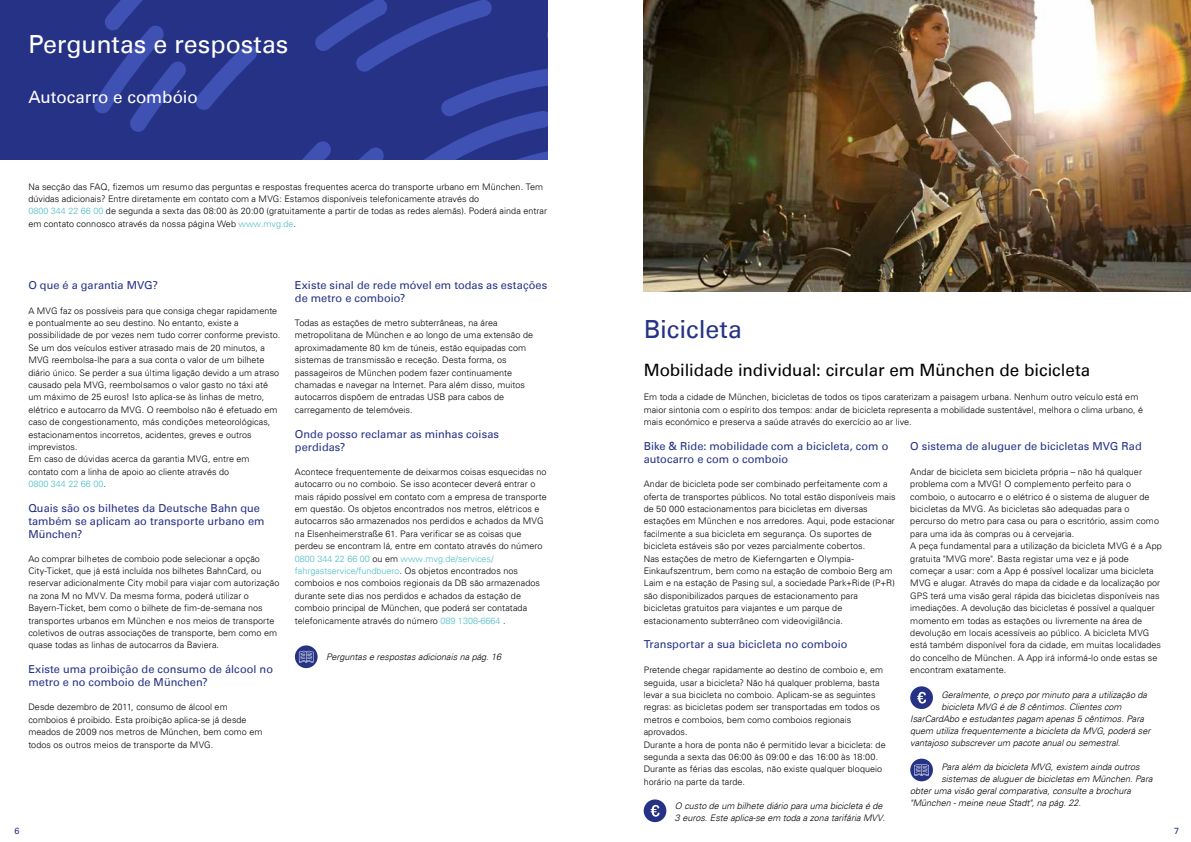
<style>
.page{position:relative;width:1191px;height:842px;background:#fff}
.page>*{position:absolute;margin:0;border:0;box-sizing:border-box;transform-origin:0 0}
.t1{font:25px "Univers LT";letter-spacing:-.005em;color:#fff}
.t2{font:25px "Univers LT";letter-spacing:-.005em;color:#263286}
.t3{font:17px "Univers LT";letter-spacing:-.005em;color:#000}
.t4{font:17px "Univers LT";letter-spacing:-.005em;color:#fff}
.t5{font:11px/13.2px "Univers LT";letter-spacing:.005em;color:#263286}
.t6{font:300 9px/12.4px "Univers LT";letter-spacing:.005em;color:#000}
.t7{font:italic 300 9px/12px "Univers";color:#000}
.t8{font:9px "Univers LT";color:#263286}
.s1{color:#4dbdc6}
</style>
<div class="page">
<div style="left:0;top:0;width:37px;height:159px;background:#263286"></div>
<div style="left:37px;top:0;width:41px;height:159px;background:#263286"></div>
<svg style="left:78px;top:0;width:39px;height:159px;background:#29358b"></svg>
<svg style="left:117px;top:0;width:44px;height:159px;background:#2e3b94"></svg>
<svg style="left:161px;top:0;width:386px;height:159px;background:#29368c"></svg>
<svg style="left:196px;top:24px;width:351px;height:135px;background:#2a378e"></svg>
<svg style="left:244px;top:64px;width:303px;height:95px;background:#29368c"></svg>
<svg style="left:295px;top:645px;width:22px;height:23px"></svg>
<svg style="left:299px;top:651px;width:14px;height:12px"></svg>
<img style="left:643px;top:0;width:548px;height:291px">
<div style="left:910px;top:759px;width:23px;height:22px;background:#263286;border-radius:50%"></div>
<svg style="left:914px;top:764px;width:15px;height:12px"></svg>
<div style="left:643px;top:799px;width:23px;height:23px;background:#263286;border-radius:50%"></div>
<svg style="left:650px;top:805px;width:9px;height:12px"></svg>
<div style="left:910px;top:686px;width:23px;height:23px;background:#263286;border-radius:50%"></div>
<svg style="left:917px;top:692px;width:9px;height:11px"></svg>
<h1 class="t1" style="left:28px;top:29px;width:262px">Perguntas e respostas</h1>
<h2 class="t4" style="left:28px;top:87px;width:171px">Autocarro e combóio</h2>
<p class="t6" style="left:28px;top:180px;width:520px">Na secção das FAQ, fizemos um resumo das perguntas e respostas frequentes acerca do transporte urbano em München. Tem dúvidas adicionais? Entre diretamente em contato com a MVG: Estamos disponíveis telefonicamente através do<br><span class="s1">0800 344 22 66 00</span> de segunda a sexta das 08:00 às 20:00 (gratuitamente a partir de todas as redes alemãs). Poderá ainda entrar em contato connosco através da nossa página Web <span class="s1">www.mvg.de</span>.</p>
<p class="t5" style="left:28px;top:278px;width:131px">O que é a garantia MVG?</p>
<p class="t6" style="left:28px;top:304px;width:253px">A MVG faz os possíveis para que consiga chegar rapidamente e pontualmente ao seu destino. No entanto, existe a possibilidade de por vezes nem tudo correr conforme previsto.<br>Se um dos veículos estiver atrasado mais de 20 minutos, a MVG reembolsa-lhe para a sua conta o valor de um bilhete diário único. Se perder a sua última ligação devido a um atraso causado pela MVG, reembolsamos o valor gasto no táxi até um máximo de 25 euros! Isto aplica-se às linhas de metro, elétrico e autocarro da MVG. O reembolso não é efetuado em caso de congestionamento, más condições meteorológicas, estacionamentos incorretos, acidentes, greves e outros imprevistos.<br>Em caso de dúvidas acerca da garantia MVG, entre em contato com a linha de apoio ao cliente através do<br><span class="s1">0800 344 22 66 00</span>.</p>
<p class="t5" style="left:28px;top:502px;width:238px">Quais são os bilhetes da Deutsche Bahn que também se aplicam ao transporte urbano em<br>München?</p>
<p class="t6" style="left:28px;top:552px;width:252px">Ao comprar bilhetes de comboio pode selecionar a opção City-Ticket, que já está incluída nos bilhetes BahnCard, ou reservar adicionalmente City mobil para viajar com autorização na zona M no MVV. Da mesma forma, poderá utilizar o Bayern-Ticket, bem como o bilhete de fim-de-semana nos transportes urbanos em München e nos meios de transporte coletivos de outras associações de transporte, bem como em quase todas as linhas de autocarros da Baviera.</p>
<p class="t5" style="left:28px;top:663px;width:246px">Existe uma proibição de consumo de álcool no metro e no comboio de München?</p>
<p class="t6" style="left:28px;top:701px;width:235px">Desde dezembro de 2011, consumo de álcool em comboios é proibido. Esta proibição aplica-se já desde meados de 2009 nos metros de München, bem como em todos os outros meios de transporte da MVG.</p>
<p class="t5" style="left:295px;top:278px;width:254px">Existe sinal de rede móvel em todas as estações de metro e comboio?</p>
<p class="t6" style="left:295px;top:317px;width:240px">Todas as estações de metro subterrâneas, na área metropolitana de München e ao longo de uma extensão de aproximadamente 80 km de túneis, estão equipadas com sistemas de transmissão e receção. Desta forma, os passageiros de München podem fazer continuamente chamadas e navegar na Internet. Para além disso, muitos autocarros dispõem de entradas USB para cabos de carregamento de telemóveis.</p>
<p class="t5" style="left:295px;top:427px;width:206px">Onde posso reclamar as minhas coisas perdidas?</p>
<p class="t6" style="left:295px;top:465px;width:253px">Acontece frequentemente de deixarmos coisas esquecidas no autocarro ou no comboio. Se isso acontecer deverá entrar o mais rápido possível em contato com a empresa de transporte em questão. Os objetos encontrados nos metros, elétricos e autocarros são armazenados nos perdidos e achados da MVG na Elsenheimerstraße 61. Para verificar se as coisas que perdeu se encontram lá, entre em contato através do número <span class="s1">0800 344 22 66 00</span> ou em <span class="s1">www.mvg.de/services/ fahrgastservice/fundbuero</span>. Os objetos encontrados nos comboios e nos comboios regionais da DB são armazenados durante sete dias nos perdidos e achados da estação de comboio principal de München, que poderá ser contatada telefonicamente através do número <span class="s1">089 1308-6664</span> .</p>
<p class="t7" style="left:326px;top:651px;width:177px">Perguntas e respostas adicionais na pág. 16</p>
<h1 class="t2" style="left:643px;top:315px;width:100px">Bicicleta</h1>
<h2 class="t3" style="left:643px;top:359px;width:448px">Mobilidade individual: circular em München de bicicleta</h2>
<p class="t6" style="left:643px;top:391px;width:501px">Em toda a cidade de München, bicicletas de todos os tipos caraterizam a paisagem urbana. Nenhum outro veículo está em maior sintonia com o espírito dos tempos: andar de bicicleta representa a mobilidade sustentável, melhora o clima urbano, é mais económico e preserva a saúde através do exercício ao ar live.</p>
<p class="t5" style="left:643px;top:440px;width:246px">Bike &amp; Ride: mobilidade com a bicicleta, com o autocarro e com o comboio</p>
<p class="t6" style="left:643px;top:478px;width:253px">Andar de bicicleta pode ser combinado perfeitamente com a oferta de transportes públicos. No total estão disponíveis mais de 50 000 estacionamentos para bicicletas em diversas estações em München e nos arredores. Aqui, pode estacionar facilmente a sua bicicleta em segurança. Os suportes de bicicleta estáveis são por vezes parcialmente cobertos.<br>Nas estações de metro de Kieferngarten e Olympia-Einkaufszentrum, bem como na estação de comboio Berg am Laim e na estação de Pasing sul, a sociedade Park+Ride (P+R) são disponibilizados parques de estacionamento para bicicletas gratuitos para viajantes e um parque de estacionamento subterrâneo com videovigilância.</p>
<p class="t5" style="left:643px;top:638px;width:205px">Transportar a sua bicicleta no comboio</p>
<p class="t6" style="left:643px;top:664px;width:243px">Pretende chegar rapidamente ao destino de comboio e, em seguida, usar a bicicleta? Não há qualquer problema, basta levar a sua bicicleta no comboio. Aplicam-se as seguintes regras: as bicicletas podem ser transportadas em todos os metros e comboios, bem como comboios regionais aprovados.<br>Durante a hora de ponta não é permitido levar a bicicleta: de segunda a sexta das 06:00 às 09:00 e das 16:00 às 18:00.<br>Durante as férias das escolas, não existe qualquer bloqueio horário na parte da tarde.</p>
<p class="t7" style="left:675px;top:800px;width:212px">O custo de um bilhete diário para uma bicicleta é de<br>3 euros. Este aplica-se em toda a zona tarifária MVV.</p>
<p class="t5" style="left:910px;top:440px;width:233px">O sistema de aluguer de bicicletas MVG Rad</p>
<p class="t6" style="left:910px;top:465px;width:253px">Andar de bicicleta sem bicicleta própria – não há qualquer problema com a MVG! O complemento perfeito para o comboio, o autocarro e o elétrico é o sistema de aluguer de bicicletas da MVG. As bicicletas são adequadas para o percurso do metro para casa ou para o escritório, assim como para uma ida às compras ou à cervejaria.<br>A peça fundamental para a utilização da bicicleta MVG é a App gratuita "MVG more". Basta registar uma vez e já pode começar a usar: com a App é possível localizar uma bicicleta MVG e alugar. Através do mapa da cidade e da localização por GPS terá uma visão geral rápida das bicicletas disponíveis nas imediações. A devolução das bicicletas é possível a qualquer momento em todas as estações ou livremente na área de devolução em locais acessíveis ao público. A bicicleta MVG está também disponível fora da cidade, em muitas localidades do concelho de München. A App irá informá-lo onde estas se encontram exatamente.</p>
<p class="t7" style="left:941px;top:688px;width:207px">Geralmente, o preço por minuto para a utilização da</p>
<p class="t7" style="left:941px;top:700px;width:182px">bicicleta MVG é de 8 cêntimos. Clientes com</p>
<p class="t7" style="left:910px;top:712px;width:235px">IsarCardAbo e estudantes pagam apenas 5 cêntimos. Para</p>
<p class="t7" style="left:910px;top:724px;width:242px">quem utiliza frequentemente a bicicleta da MVG, poderá ser</p>
<p class="t7" style="left:910px;top:736px;width:212px">vantajoso subscrever um pacote anual ou semestral.</p>
<p class="t7" style="left:941px;top:760px;width:200px">Para além da bicicleta MVG, existem ainda outros</p>
<p class="t7" style="left:941px;top:772px;width:213px">sistemas de aluguer de bicicletas em München. Para</p>
<p class="t7" style="left:910px;top:784px;width:222px">obter uma visão geral comparativa, consulte a brochura</p>
<p class="t7" style="left:910px;top:796px;width:172px">"München - meine neue Stadt", na pág. 22.</p>
<p class="t8" style="left:15px;top:826px;width:7px">6</p>
<p class="t8" style="left:1174px;top:826px;width:7px">7</p>
</div>
